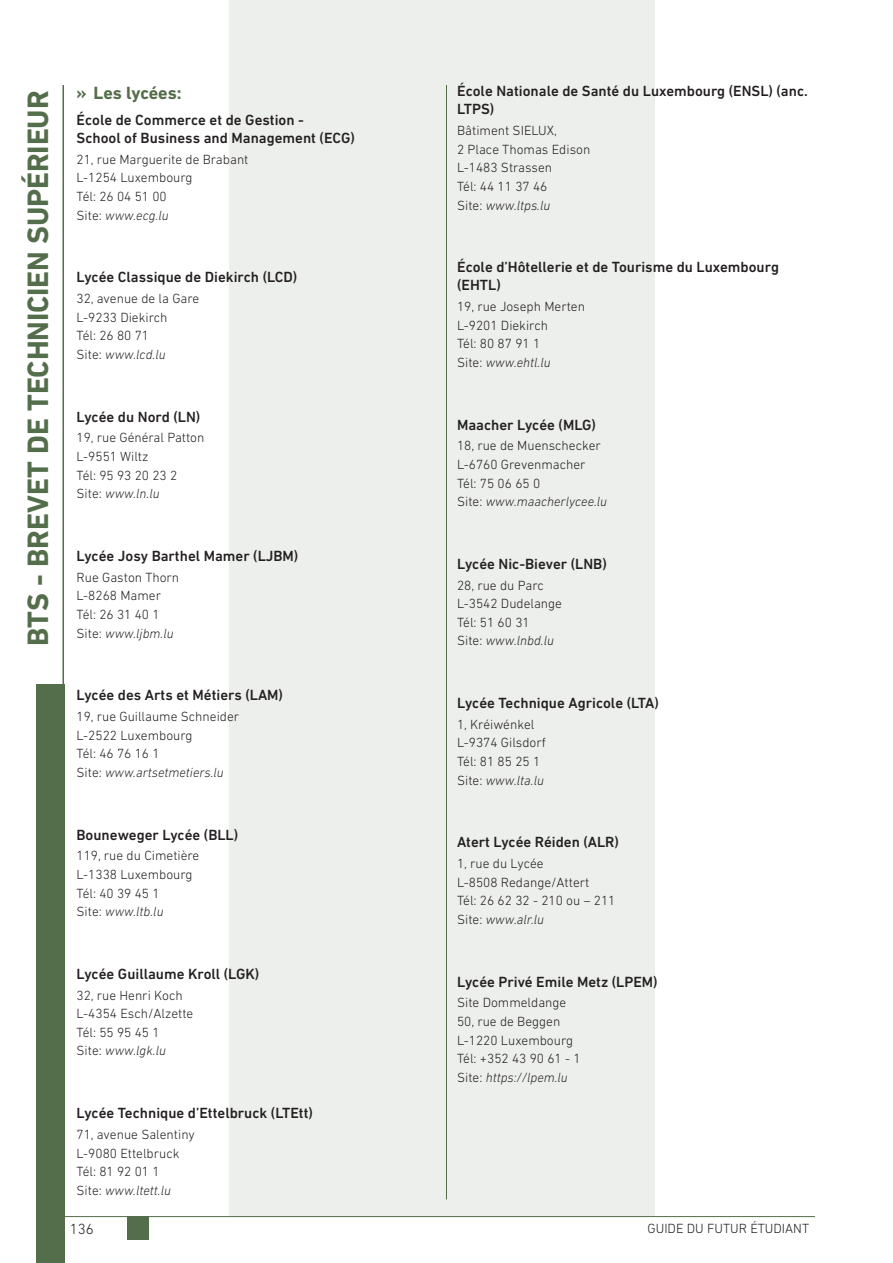
<style>
.page{position:relative;width:893px;height:1263px;background:#fff}
.page>*{position:absolute;margin:0;border:0;box-sizing:border-box;transform-origin:0 0}
.t1{font:700 30px "DIN Next LT Pro";letter-spacing:-.005em;color:#546d4a}
.t2{font:700 18px "DIN Next LT Pro";color:#546d4a}
.t3{font:500 15px/18px "DIN Next LT Pro";color:#231f20}
.t4{font:300 15px "DIN Next LT Pro";color:#231f20}
.t5{font:300 13.5px/18.6px "DIN Next LT Pro";color:#231f20}
.s1{font-style:italic}
</style>
<div class="page">
<div style="left:230px;top:0;width:425px;height:1216px;background:#ecefeb"></div>
<hr style="left:63px;top:85px;width:1px;height:1178px;background:#546d4a">
<div style="left:128px;top:1216px;width:21px;height:24px;background:#546d4a"></div>
<hr style="left:64px;top:1216px;width:64px;height:1px;background:#546d4a">
<hr style="left:149px;top:1216px;width:666px;height:1px;background:#546d4a">
<div style="left:36px;top:685px;width:28px;height:578px;background:#546d4a"></div>
<hr style="left:446px;top:85px;width:1px;height:1114px;background:#546d4a">
<h1 class="t1" style="left:20px;top:646px;width:557px;rotate:-90deg">BTS - BREVET DE TECHNICIEN SUPÉRIEUR</h1>
<h2 class="t2" style="left:77px;top:82px;width:107px">» Les lycées:</h2>
<p class="t3" style="left:77px;top:111px;width:280px">École de Commerce et de Gestion -<br>School of Business and Management (ECG)</p>
<p class="t5" style="left:77px;top:150px;width:173px">21, rue Marguerite de Brabant<br>L-1254 Luxembourg<br>Tél: 26 04 51 00<br>Site: <span class="s1">www.ecg.lu</span></p>
<p class="t3" style="left:77px;top:268px;width:222px">Lycée Classique de Diekirch (LCD)</p>
<p class="t5" style="left:77px;top:289px;width:124px">32, avenue de la Gare<br>L-9233 Diekirch<br>Tél: 26 80 71<br>Site: <span class="s1">www.lcd.lu</span></p>
<p class="t3" style="left:77px;top:407px;width:125px">Lycée du Nord (LN)</p>
<p class="t5" style="left:77px;top:428px;width:129px">19, rue Général Patton<br>L-9551 Wiltz<br>Tél: 95 93 20 23 2<br>Site: <span class="s1">www.ln.lu</span></p>
<p class="t3" style="left:77px;top:547px;width:223px">Lycée Josy Barthel Mamer (LJBM)</p>
<p class="t5" style="left:77px;top:568px;width:104px">Rue Gaston Thorn<br>L-8268 Mamer<br>Tél: 26 31 40 1<br>Site: <span class="s1">www.ljbm.lu</span></p>
<p class="t3" style="left:77px;top:686px;width:208px">Lycée des Arts et Métiers (LAM)</p>
<p class="t5" style="left:77px;top:707px;width:164px">19, rue Guillaume Schneider<br>L-2522 Luxembourg<br>Tél: 46 76 16 1<br>Site: <span class="s1">www.artsetmetiers.lu</span></p>
<p class="t3" style="left:77px;top:825px;width:163px">Bouneweger Lycée (BLL)</p>
<p class="t5" style="left:77px;top:846px;width:124px">119, rue du Cimetière<br>L-1338 Luxembourg<br>Tél: 40 39 45 1<br>Site: <span class="s1">www.ltb.lu</span></p>
<p class="t3" style="left:77px;top:965px;width:184px">Lycée Guillaume Kroll (LGK)</p>
<p class="t5" style="left:77px;top:985px;width:118px">32, rue Henri Koch<br>L-4354 Esch/Alzette<br>Tél: 55 95 45 1<br>Site: <span class="s1">www.lgk.lu</span></p>
<p class="t3" style="left:77px;top:1104px;width:238px">Lycée Technique d’Ettelbruck (LTEtt)</p>
<p class="t5" style="left:77px;top:1125px;width:120px">71, avenue Salentiny<br>L-9080 Ettelbruck<br>Tél: 81 92 01 1<br>Site: <span class="s1">www.ltett.lu</span></p>
<p class="t3" style="left:457px;top:82px;width:352px">École Nationale de Santé du Luxembourg (ENSL) (anc.<br>LTPS)</p>
<p class="t5" style="left:457px;top:121px;width:135px">Bâtiment SIELUX,<br>2 Place Thomas Edison<br>L-1483 Strassen<br>Tél: 44 11 37 46<br>Site: <span class="s1">www.ltps.lu</span></p>
<p class="t3" style="left:457px;top:258px;width:323px">École d’Hôtellerie et de Tourisme du Luxembourg (EHTL)</p>
<p class="t5" style="left:457px;top:297px;width:129px">19, rue Joseph Merten<br>L-9201 Diekirch<br>Tél: 80 87 91 1<br>Site: <span class="s1">www.ehtl.lu</span></p>
<p class="t3" style="left:457px;top:415px;width:140px">Maacher Lycée (MLG)</p>
<p class="t5" style="left:457px;top:436px;width:152px">18, rue de Muenschecker<br>L-6760 Grevenmacher<br>Tél: 75 06 65 0<br>Site: <span class="s1">www.maacherlycee.lu</span></p>
<p class="t3" style="left:457px;top:555px;width:151px">Lycée Nic-Biever (LNB)</p>
<p class="t5" style="left:457px;top:575px;width:106px">28, rue du Parc<br>L-3542 Dudelange<br>Tél: 51 60 31<br>Site: <span class="s1">www.lnbd.lu</span></p>
<p class="t3" style="left:457px;top:694px;width:203px">Lycée Technique Agricole (LTA)</p>
<p class="t5" style="left:457px;top:715px;width:90px">1, Kréiwénkel<br>L-9374 Gilsdorf<br>Tél: 81 85 25 1<br>Site: <span class="s1">www.lta.lu</span></p>
<p class="t3" style="left:457px;top:833px;width:163px">Atert Lycée Réiden (ALR)</p>
<p class="t5" style="left:457px;top:854px;width:160px">1, rue du Lycée<br>L-8508 Redange/Attert<br>Tél: 26 62 32 - 210 ou – 211<br>Site: <span class="s1">www.alr.lu</span></p>
<p class="t3" style="left:457px;top:972px;width:202px">Lycée Privé Emile Metz (LPEM)</p>
<p class="t5" style="left:457px;top:993px;width:125px">Site Dommeldange<br>50, rue de Beggen<br>L-1220 Luxembourg<br>Tél: +352 43 90 61 - 1<br>Site: <span class="s1">https://lpem.lu</span></p>
<p class="t4" style="left:70px;top:1220px;width:25px">136</p>
<p class="t5" style="left:647px;top:1219px;width:163px">GUIDE DU FUTUR ÉTUDIANT</p>
</div>
